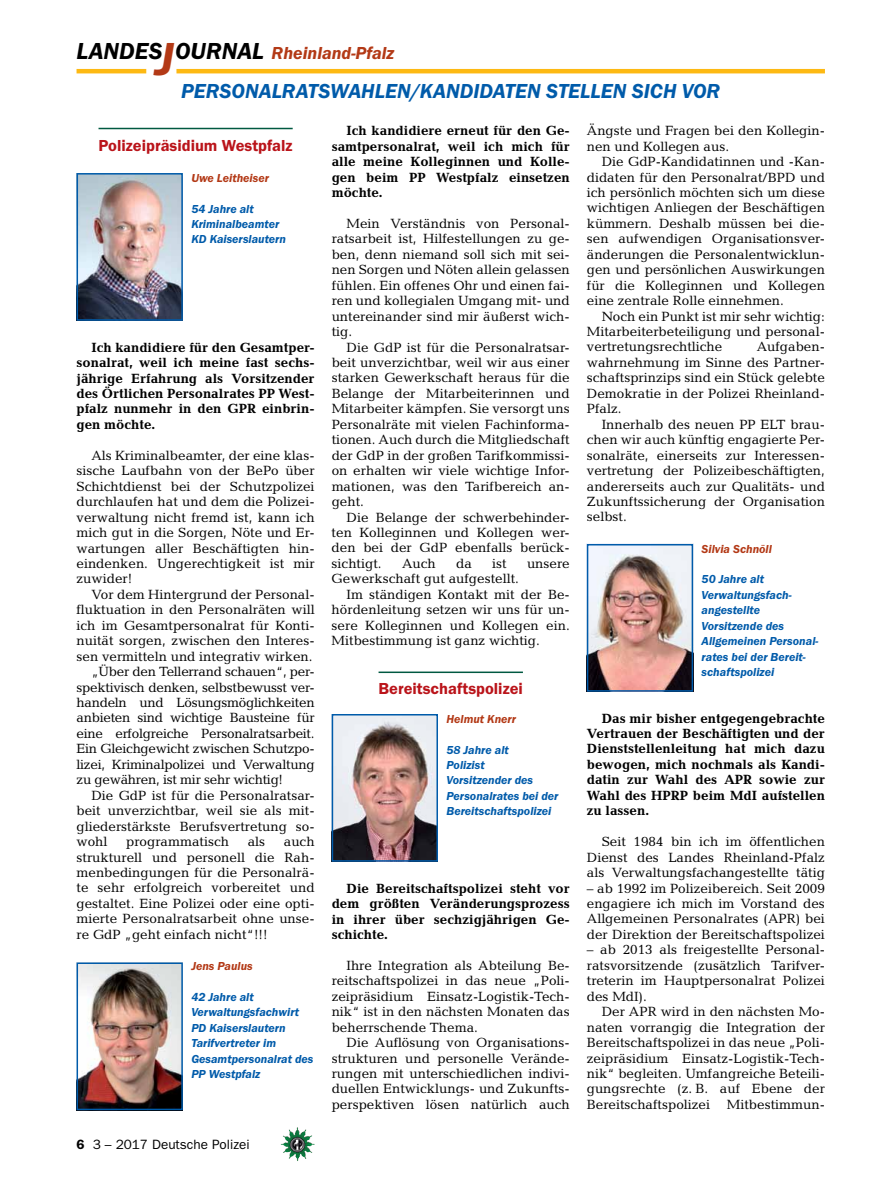
<style>
.page{position:relative;width:893px;height:1191px;background:#fff}
.page>*{position:absolute;margin:0;border:0;box-sizing:border-box;transform-origin:0 0}
.t1{font:italic 600 21px "Franklin Gothic Itc T";color:#005baa}
.t2{font:italic 600 18px "Franklin Gothic Itc T";color:#b33916}
.t3{font:600 16.5px "Franklin Gothic Itc T";color:#ba141a}
.t4{font:13.5px/15.5px "Candida";color:#000;text-align:justify}
.t5{font:700 13.5px/15.5px "Candida";color:#000;text-align:justify}
.t6{font:13.5px "Candida";letter-spacing:-.02em;color:#000}
.t7{font:13.5px "Franklin Gothic";color:#000}
.t8{font:italic 600 12px/15.5px "Franklin Gothic Itc T";color:#005baa}
.t9{font:italic 600 12px "Franklin Gothic Itc T";color:#b33916}
.s1{font-size:24px;color:#000}
.s2{font-size:48px}
.s3{font-weight:600}
</style>
<div class="page">
<hr style="left:77px;top:69px;width:69px;height:4px;background:#fdb913">
<hr style="left:176px;top:69px;width:649px;height:4px;background:#fdb913">
<img style="left:281px;top:1128px;width:16px;height:24px">
<img style="left:80px;top:176px;width:100px;height:142px">
<div style="left:77px;top:173px;width:106px;height:148px;border:2px solid #005baa"></div>
<hr style="left:99px;top:128px;width:194px;height:1px;background:#005941">
<img style="left:80px;top:965px;width:100px;height:142px">
<div style="left:77px;top:962px;width:106px;height:148px;border:2px solid #005baa"></div>
<img style="left:335px;top:717px;width:100px;height:141px">
<div style="left:332px;top:714px;width:106px;height:147px;border:2px solid #005baa"></div>
<hr style="left:379px;top:671px;width:144px;height:2px;background:#005941">
<img style="left:590px;top:547px;width:100px;height:141px">
<div style="left:587px;top:544px;width:106px;height:147px;border:2px solid #005baa"></div>
<h2 class="t2" style="left:77px;top:42px;width:319px"><span class="s1">LANDES</span><span class="s2">J</span><span class="s1">OURNAL</span> Rheinland-Pfalz</h2>
<h1 class="t1" style="left:411px;top:79px;width:36px">/Kandidaten</h1>
<h1 class="t1" style="left:546px;top:79px;width:13px">stellen</h1>
<h1 class="t1" style="left:632px;top:79px;width:13px">sich</h1>
<h1 class="t1" style="left:682px;top:79px;width:26px">vor</h1>
<h1 class="t1" style="left:181px;top:79px;width:27px">Personalratswahlen</h1>
<p class="t3" style="left:99px;top:135px;width:196px">Polizeipräsidium Westpfalz</p>
<p class="t9" style="left:191px;top:171px;width:79px">Uwe Leitheiser</p>
<p class="t8" style="left:191px;top:201px;width:96px">54 Jahre alt<br>Kriminalbeamter<br>KD Kaiserslautern</p>
<p class="t5" style="left:77px;top:339px;width:240px;text-indent:15px">Ich kandidiere für den Gesamtper&shy;sonalrat, weil ich meine fast sechs&shy;jährige Erfahrung als Vorsitzender des Örtlichen Personalrates PP West&shy;pfalz nunmehr in den GPR einbrin&shy;gen möchte.</p>
<p class="t4" style="left:77px;top:447px;width:240px;text-indent:15px">Als Kriminalbeamter, der eine klas&shy;sische Laufbahn von der BePo über Schichtdienst bei der Schutzpolizei durchlaufen hat und dem die Polizei&shy;verwaltung nicht fremd ist, kann ich mich gut in die Sorgen, Nöte und Er&shy;wartungen aller Beschäftigten hin&shy;eindenken. Ungerechtigkeit ist mir zuwider!</p>
<p class="t4" style="left:91px;top:586px;width:225px">Vor dem Hintergrund der Personal-</p>
<p class="t4" style="left:77px;top:602px;width:240px">fluktuation in den Personalräten will</p>
<p class="t4" style="left:77px;top:617px;width:240px">ich im Gesamtpersonalrat für Konti-</p>
<p class="t4" style="left:77px;top:633px;width:240px">nuität sorgen, zwischen den Interes-</p>
<p class="t4" style="left:77px;top:648px;width:238px">sen vermitteln und integrativ wirken.</p>
<p class="t6" style="left:91px;top:664px;width:225px">„Über den Tellerrand schauen“, per-</p>
<p class="t6" style="left:77px;top:679px;width:240px">spektivisch denken, selbstbewusst ver-</p>
<p class="t6" style="left:77px;top:694px;width:240px">handeln und Lösungsmöglichkeiten</p>
<p class="t6" style="left:77px;top:710px;width:240px">anbieten sind wichtige Bausteine für</p>
<p class="t6" style="left:77px;top:725px;width:240px">eine erfolgreiche Personalratsarbeit.</p>
<p class="t6" style="left:77px;top:741px;width:240px">Ein Gleichgewicht zwischen Schutzpo-</p>
<p class="t6" style="left:77px;top:756px;width:240px">lizei, Kriminalpolizei und Verwaltung</p>
<p class="t6" style="left:77px;top:772px;width:208px">zu gewähren, ist mir sehr wichtig!</p>
<p class="t4" style="left:91px;top:787px;width:225px">Die GdP ist für die Personalratsar-</p>
<p class="t4" style="left:76px;top:803px;width:240px">beit unverzichtbar, weil sie als mit-</p>
<p class="t4" style="left:76px;top:818px;width:240px">gliederstärkste Berufsvertretung so-</p>
<p class="t4" style="left:76px;top:833px;width:33px">wohl</p>
<p class="t4" style="left:126px;top:833px;width:104px">programmatisch</p>
<p class="t4" style="left:248px;top:833px;width:19px">als</p>
<p class="t4" style="left:76px;top:833px;width:240px;text-indent:207px">auch strukturell und personell die Rah&shy;menbedingungen für die Personalrä&shy;te sehr erfolgreich vorbereitet und gestaltet. Eine Polizei oder eine opti&shy;mierte Personalratsarbeit ohne unse&shy;re GdP „geht einfach nicht“!!!</p>
<p class="t9" style="left:191px;top:959px;width:63px">Jens Paulus</p>
<p class="t8" style="left:191px;top:989px;width:124px">42 Jahre alt<br>Verwaltungsfachwirt<br>PD Kaiserslautern<br>Tarifvertreter im<br>Gesamtpersonalrat des<br>PP Westpfalz</p>
<p class="t7" style="left:77px;top:1136px;width:175px"><span class="s3">6</span> 3 – 2017 Deutsche Polizei</p>
<p class="t5" style="left:332px;top:123px;width:240px;text-indent:15px">Ich kandidiere erneut für den Ge&shy;samtpersonalrat, weil ich mich für alle meine Kolleginnen und Kolle&shy;gen beim PP Westpfalz einsetzen möchte.</p>
<p class="t4" style="left:332px;top:216px;width:240px;text-indent:15px">Mein Verständnis von Personal&shy;ratsarbeit ist, Hilfestellungen zu ge&shy;ben, denn niemand soll sich mit sei&shy;nen Sorgen und Nöten allein gelassen fühlen. Ein offenes Ohr und einen fai&shy;ren und kollegialen Umgang mit- und untereinander sind mir äußerst wich&shy;tig.</p>
<p class="t4" style="left:332px;top:339px;width:240px;text-indent:15px">Die GdP ist für die Personalratsar&shy;beit unverzichtbar, weil wir aus einer starken Gewerkschaft heraus für die Belange der Mitarbeiterinnen und Mitarbeiter kämpfen. Sie versorgt uns Personalräte mit vielen Fachinforma&shy;tionen. Auch durch die Mitgliedschaft der GdP in der großen Tarifkommissi&shy;on erhalten wir viele wichtige Infor&shy;mationen, was den Tarifbereich an&shy;geht.</p>
<p class="t4" style="left:332px;top:509px;width:240px;text-indent:15px">Die Belange der schwerbehinder&shy;ten Kolleginnen und Kollegen wer&shy;den bei der GdP ebenfalls berück&shy;sichtigt.</p>
<p class="t4" style="left:402px;top:555px;width:35px">Auch</p>
<p class="t4" style="left:456px;top:555px;width:17px">da</p>
<p class="t4" style="left:492px;top:555px;width:16px">ist</p>
<p class="t4" style="left:527px;top:555px;width:44px">unsere</p>
<p class="t4" style="left:332px;top:571px;width:189px">Gewerkschaft gut aufgestellt.</p>
<p class="t4" style="left:347px;top:586px;width:225px">Im ständigen Kontakt mit der Be-</p>
<p class="t4" style="left:332px;top:602px;width:240px">hördenleitung setzen wir uns für un-</p>
<p class="t4" style="left:332px;top:617px;width:240px">sere Kolleginnen und Kollegen ein.</p>
<p class="t4" style="left:332px;top:633px;width:210px">Mitbestimmung ist ganz wichtig.</p>
<p class="t3" style="left:379px;top:679px;width:146px">Bereitschaftspolizei</p>
<p class="t9" style="left:446px;top:711px;width:71px">Helmut Knerr</p>
<p class="t8" style="left:446px;top:741px;width:113px">58 Jahre alt<br>Polizist<br>Vorsitzender des<br>Personalrates bei der<br>Bereitschaftspolizei</p>
<p class="t5" style="left:332px;top:880px;width:240px;text-indent:15px">Die Bereitschaftspolizei steht vor dem größten Veränderungsprozess in ihrer über sechzigjährigen Ge&shy;schichte.</p>
<p class="t4" style="left:332px;top:957px;width:240px;text-indent:15px">Ihre Integration als Abteilung Be&shy;reitschaftspolizei in das neue „Poli&shy;zeipräsidium Einsatz-Logistik-Tech&shy;nik“ ist in den nächsten Monaten das beherrschende Thema.</p>
<p class="t4" style="left:332px;top:1034px;width:240px;text-indent:15px">Die Auflösung von Organisations&shy;strukturen und personelle Verände&shy;rungen mit unterschiedlichen indivi&shy;duellen Entwicklungs- und Zukunfts&shy;perspektiven lösen natürlich auch</p>
<p class="t4" style="left:587px;top:123px;width:240px">Ängste und Fragen bei den Kollegin&shy;nen und Kollegen aus.</p>
<p class="t4" style="left:587px;top:154px;width:240px;text-indent:15px">Die GdP-Kandidatinnen und -Kan&shy;didaten für den Personalrat/BPD und ich persönlich möchten sich um diese wichtigen Anliegen der Beschäftigen kümmern. Deshalb müssen bei die&shy;sen aufwendigen Organisationsver&shy;änderungen die Personalentwicklun&shy;gen und persönlichen Auswirkungen für die Kolleginnen und Kollegen eine zentrale Rolle einnehmen.</p>
<p class="t4" style="left:587px;top:308px;width:240px;text-indent:15px">Noch ein Punkt ist mir sehr wichtig:<br>Mitarbeiterbeteiligung und personal&shy;vertretungsrechtliche</p>
<p class="t4" style="left:587px;top:339px;width:240px;text-indent:170px">Aufgaben&shy;wahrnehmung im Sinne des Partner&shy;schaftsprinzips sind ein Stück gelebte Demokratie in der Polizei Rheinland-Pfalz.</p>
<p class="t4" style="left:587px;top:416px;width:240px;text-indent:15px">Innerhalb des neuen PP ELT brau&shy;chen wir auch künftig engagierte Per&shy;sonalräte, einerseits zur Interessen&shy;vertretung der Polizeibeschäftigten, andererseits auch zur Qualitäts- und Zukunftssicherung der Organisation selbst.</p>
<p class="t9" style="left:702px;top:541px;width:72px">Silvia Schnöll</p>
<p class="t8" style="left:702px;top:571px;width:118px">50 Jahre alt<br>Verwaltungsfach&shy;angestellte<br>Vorsitzende des<br>Allgemeinen Personal&shy;rates bei der Bereit&shy;schaftspolizei</p>
<p class="t5" style="left:587px;top:710px;width:240px;text-indent:15px">Das mir bisher entgegengebrachte Vertrauen der Beschäftigten und der Dienststellenleitung hat mich dazu bewogen, mich nochmals als Kandi&shy;datin zur Wahl des APR sowie zur Wahl des HPRP beim MdI aufstellen zu lassen.</p>
<p class="t4" style="left:587px;top:834px;width:240px;text-indent:15px">Seit 1984 bin ich im öffentlichen Dienst des Landes Rheinland-Pfalz als Verwaltungsfachangestellte tätig</p>
<p class="t4" style="left:587px;top:880px;width:240px">– ab 1992 im Polizeibereich. Seit 2009 engagiere ich mich im Vorstand des Allgemeinen Personalrates (APR) bei der Direktion der Bereitschaftspolizei</p>
<p class="t4" style="left:587px;top:942px;width:240px">– ab 2013 als freigestellte Personal&shy;ratsvorsitzende (zusätzlich Tarifver&shy;treterin im Hauptpersonalrat Polizei des MdI).</p>
<p class="t4" style="left:587px;top:1003px;width:240px;text-indent:15px">Der APR wird in den nächsten Mo&shy;naten vorrangig die Integration der Bereitschaftspolizei in das neue „Poli&shy;zeipräsidium Einsatz-Logistik-Tech&shy;nik“ begleiten. Umfangreiche Beteili&shy;gungsrechte (z. B. auf Ebene der Bereitschaftspolizei Mitbestimmun-</p>
</div>
